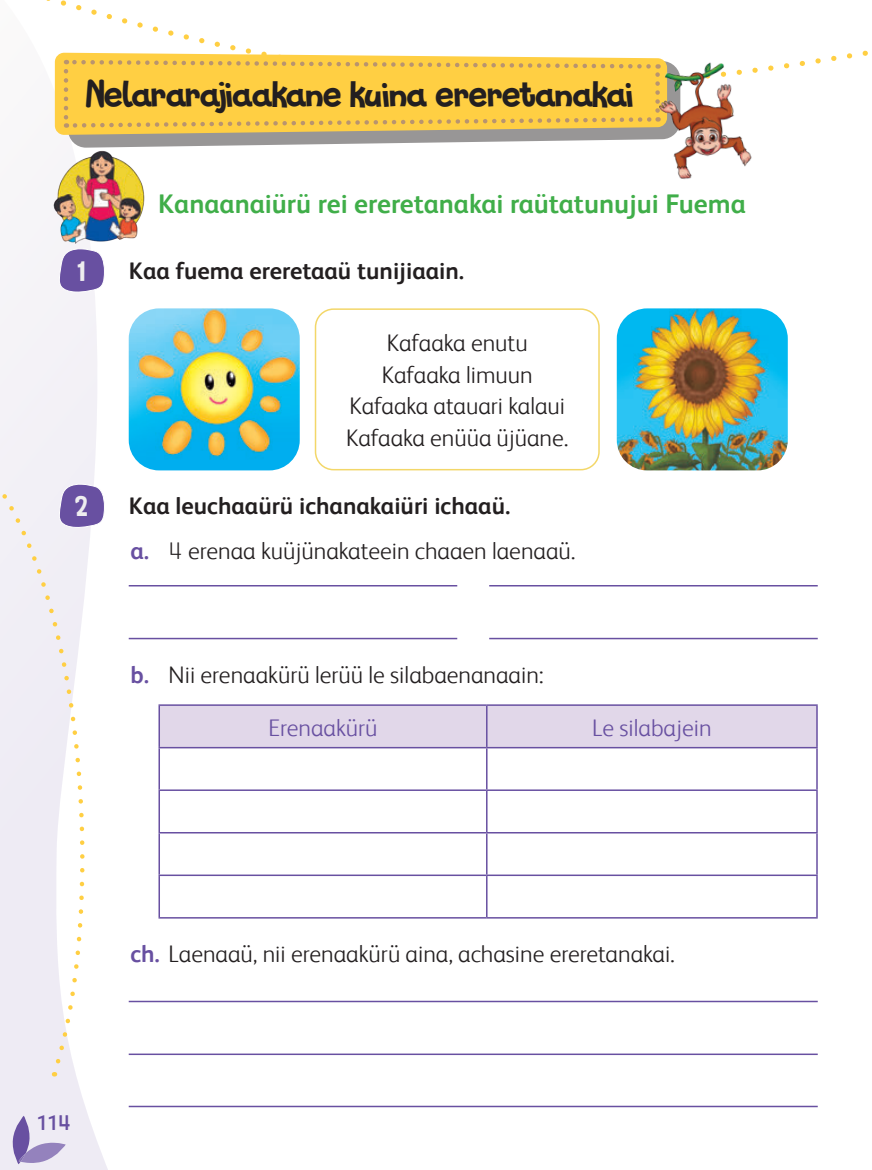
<style>
.page{position:relative;width:872px;height:1170px;background:#fff}
.page>*{position:absolute;margin:0;border:0;box-sizing:border-box;transform-origin:0 0}
.t1{font:37.5px "Glitter Candy";letter-spacing:-.035em;color:#231f20}
.t2{font:30px "Glitter Candy";color:#eeeeef}
.t3{font:700 27px "Dune";color:#40ae49}
.t4{font:24px/31.5px "Dune";color:#231f20;text-align:center}
.t5{font:700 24px "Dune";color:#231f20}
.t6{font:24px "Dune";color:#6850a1}
.t7{font:700 21px "Dune";color:#6850a1}
.s1{font-family:"Jakaro";font-weight:700}
.s2{font-weight:700;color:#6850a1}
</style>
<div class="page">
<svg style="left:0;top:231px;width:108px;height:938px"></svg>
<svg style="left:0;top:467px;width:103px;height:599px"></svg>
<svg style="left:38px;top:0;width:830px;height:231px"></svg>
<svg style="left:12px;top:1115px;width:54px;height:49px"></svg>
<svg style="left:68px;top:135px;width:566px;height:13px;fill:#989696"></svg>
<svg style="left:55px;top:53px;width:579px;height:82px"></svg>
<svg style="left:64px;top:58px;width:570px;height:71px"></svg>
<svg style="left:59px;top:248px;width:46px;height:45px"></svg>
<svg style="left:59px;top:483px;width:46px;height:45px"></svg>
<img style="left:634px;top:53px;width:135px;height:139px">
<div style="left:315px;top:308px;width:285px;height:162px;border:2px solid #f3d769;border-radius:18px"></div>
<hr style="left:129px;top:1105px;width:688px;height:2px;background:#6850a1">
<hr style="left:129px;top:1000px;width:688px;height:2px;background:#6850a1">
<hr style="left:129px;top:585px;width:328px;height:1px;background:#6850a1">
<hr style="left:489px;top:585px;width:328px;height:1px;background:#6850a1">
<hr style="left:129px;top:1053px;width:688px;height:1px;background:#6850a1">
<hr style="left:129px;top:637px;width:328px;height:2px;background:#6850a1">
<hr style="left:489px;top:637px;width:328px;height:2px;background:#6850a1">
<div style="left:160px;top:705px;width:656px;height:41px;background:#e1d7e9"></div>
<svg style="left:160px;top:748px;width:326px;height:86px"></svg>
<hr style="left:158px;top:704px;width:329px;height:1px;background:#6850a1">
<hr style="left:158px;top:705px;width:2px;height:41px;background:#6850a1">
<hr style="left:487px;top:704px;width:330px;height:1px;background:#6850a1">
<hr style="left:486px;top:705px;width:1px;height:41px;background:#6850a1">
<hr style="left:816px;top:705px;width:1px;height:41px;background:#6850a1">
<hr style="left:158px;top:746px;width:329px;height:2px;background:#6850a1">
<hr style="left:158px;top:748px;width:2px;height:41px;background:#6850a1">
<hr style="left:487px;top:746px;width:330px;height:2px;background:#6850a1">
<hr style="left:486px;top:748px;width:1px;height:41px;background:#6850a1">
<hr style="left:816px;top:748px;width:1px;height:41px;background:#6850a1">
<hr style="left:158px;top:789px;width:329px;height:1px;background:#6850a1">
<hr style="left:158px;top:790px;width:2px;height:42px;background:#6850a1">
<hr style="left:487px;top:789px;width:330px;height:1px;background:#6850a1">
<hr style="left:486px;top:790px;width:1px;height:42px;background:#6850a1">
<hr style="left:816px;top:790px;width:1px;height:42px;background:#6850a1">
<hr style="left:158px;top:832px;width:329px;height:1px;background:#6850a1">
<hr style="left:158px;top:833px;width:2px;height:41px;background:#6850a1">
<hr style="left:487px;top:832px;width:330px;height:1px;background:#6850a1">
<hr style="left:486px;top:833px;width:1px;height:41px;background:#6850a1">
<hr style="left:816px;top:833px;width:1px;height:41px;background:#6850a1">
<hr style="left:158px;top:874px;width:329px;height:2px;background:#6850a1">
<hr style="left:158px;top:876px;width:2px;height:41px;background:#6850a1">
<hr style="left:487px;top:874px;width:330px;height:2px;background:#6850a1">
<hr style="left:486px;top:876px;width:1px;height:41px;background:#6850a1">
<hr style="left:816px;top:876px;width:1px;height:41px;background:#6850a1">
<hr style="left:158px;top:917px;width:329px;height:1px;background:#6850a1">
<hr style="left:487px;top:917px;width:330px;height:1px;background:#6850a1">
<img style="left:54px;top:150px;width:94px;height:94px">
<img style="left:129px;top:308px;width:171px;height:162px">
<img style="left:617px;top:308px;width:170px;height:162px">
<h1 class="t1" style="left:85px;top:70px;width:549px"><span class="s1">N</span>elararajiaakane kuina ereretanakai</h1>
<p class="t2" style="left:77px;top:252px;width:10px">1</p>
<p class="t2" style="left:75px;top:487px;width:14px">2</p>
<p class="t3" style="left:158px;top:185px;width:589px">Kanaanaiürü rei ereretanakai raütatunujui Fuema</p>
<p class="t5" style="left:129px;top:254px;width:337px">Kaa fuema ereretaaü tunijiaain.</p>
<p class="t4" style="left:346px;top:326px;width:224px">Kafaaka enutu<br>Kafaaka limuun<br>Kafaaka atauari kalaui<br>Kafaaka enüüa üjüane.</p>
<p class="t5" style="left:129px;top:489px;width:383px">Kaa leuchaaürü ichanakaiüri ichaaü.</p>
<p class="t4" style="left:130px;top:533px;width:446px"><span class="s2">a.</span> 4 erenaa kuüjünakateein chaaen laenaaü.</p>
<p class="t4" style="left:130px;top:657px;width:415px"><span class="s2">b.</span> Nii erenaakürü lerüü le silabaenanaain:</p>
<p class="t6" style="left:268px;top:711px;width:111px">Erenaakürü</p>
<p class="t6" style="left:592px;top:711px;width:121px">Le silabajein</p>
<p class="t7" style="left:37px;top:1108px;width:36px">114</p>
<p class="t4" style="left:130px;top:936px;width:546px"><span class="s2">ch.</span> Laenaaü, nii erenaakürü aina, achasine ereretanakai.</p>
</div>
